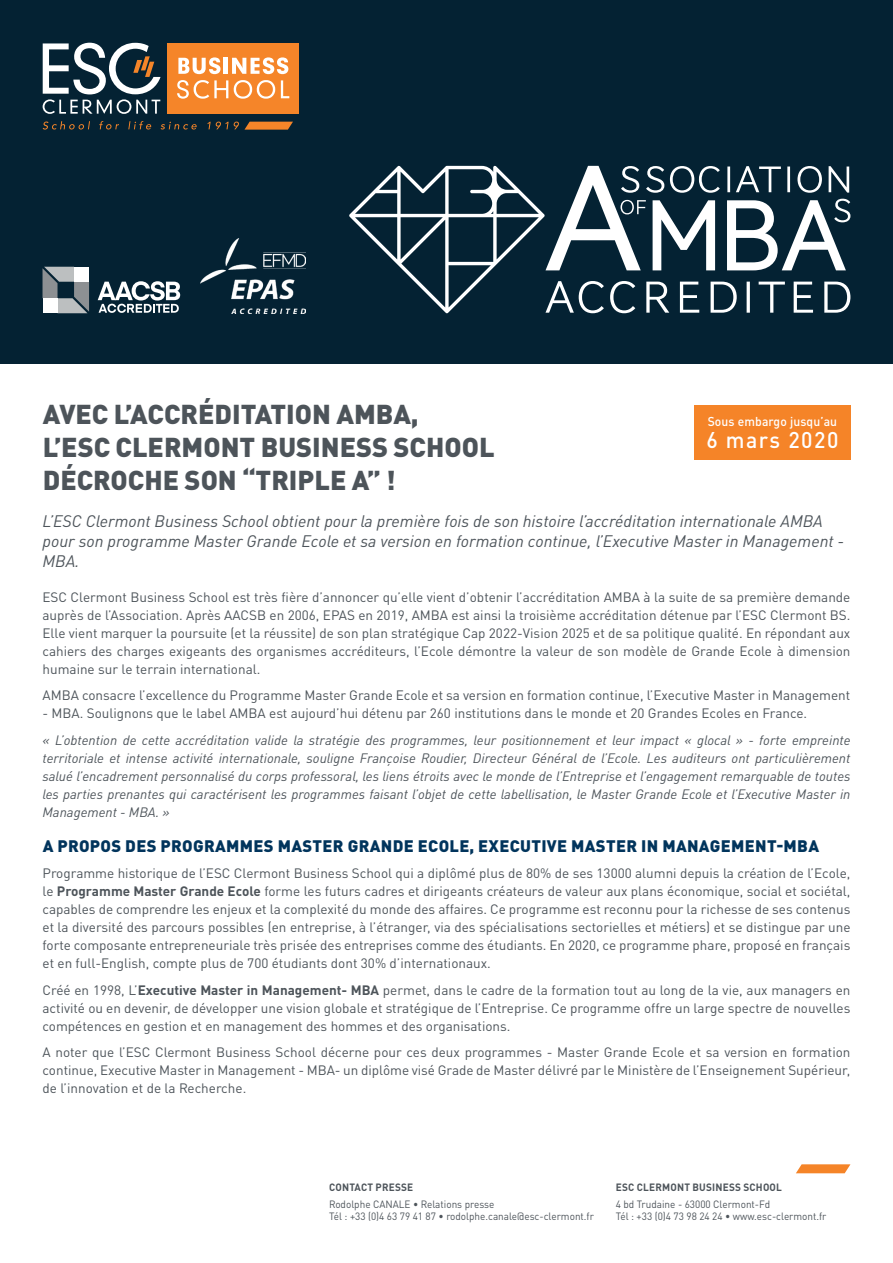
<style>
.page{position:relative;width:893px;height:1263px;background:#fff}
.page>*{position:absolute;margin:0;border:0;box-sizing:border-box;transform-origin:0 0}
.t1{font:900 27px/33px "DIN Pro";color:#4d545a}
.t2{font:500 22.5px "DIN Pro";letter-spacing:.07em;color:#fff;scale:.95 1}
.t3{font:italic 16.5px/19.8px "DIN Pro";color:#4d545a}
.t4{font:900 16.5px "DIN Pro";letter-spacing:.02em;color:#01345c}
.t5{font:13.5px/18px "DIN Pro";color:#4d545a;text-align:justify}
.t6{font:italic 13.5px/18px "DIN Pro";color:#4d545a;text-align:justify}
.t7{font:500 12.75px "DIN Pro";letter-spacing:.01em;color:#fff;scale:.95 1}
.t8{font:10.5px/12.6px "DIN Pro";color:#4d545a;scale:.95 1}
.t9{font:700 10.5px "DIN Pro";letter-spacing:.02em;color:#4d545a;scale:.95 1}
.s1{font-weight:700}
</style>
<div class="page">
<div style="left:0;top:0;width:893px;height:365px;background:#042233"></div>
<svg style="left:43px;top:121px;width:47px;height:9px"></svg>
<svg style="left:99px;top:121px;width:20px;height:8px"></svg>
<svg style="left:128px;top:121px;width:23px;height:8px"></svg>
<svg style="left:161px;top:122px;width:36px;height:7px"></svg>
<div style="left:167px;top:43px;width:131px;height:71px;background:#f58529"></div>
<svg style="left:43px;top:43px;width:118px;height:71px"></svg>
<svg style="left:178px;top:57px;width:42px;height:17px"></svg>
<hr style="left:224px;top:58px;width:4px;height:16px;background:#fff">
<svg style="left:232px;top:57px;width:56px;height:17px"></svg>
<svg style="left:177px;top:80px;width:51px;height:19px"></svg>
<svg style="left:234px;top:80px;width:41px;height:19px"></svg>
<svg style="left:281px;top:80px;width:8px;height:18px"></svg>
<svg style="left:207px;top:122px;width:86px;height:8px"></svg>
<svg style="left:349px;top:166px;width:501px;height:147px"></svg>
<svg style="left:43px;top:267px;width:46px;height:46px"></svg>
<div style="left:43px;top:298px;width:15px;height:15px;background:#fff"></div>
<svg style="left:98px;top:281px;width:82px;height:32px"></svg>
<img style="left:201px;top:238px;width:104px;height:75px">
<div style="left:694px;top:405px;width:156px;height:55px;background:#f58428"></div>
<svg style="left:796px;top:1164px;width:54px;height:9px"></svg>
<h1 class="t1" style="left:43px;top:395px;width:453px">AVEC L’ACCRÉDITATION AMBA,<br>L’ESC CLERMONT BUSINESS SCHOOL<br>DÉCROCHE SON “TRIPLE A” !</h1>
<p class="t3" style="left:43px;top:510px;width:803px">L’ESC Clermont Business School obtient pour la première fois de son histoire l’accréditation internationale AMBA pour son programme Master Grande Ecole et sa version en formation continue, l’Executive Master in Management -<br>MBA.</p>
<p class="t5" style="left:43px;top:587px;width:809px">ESC Clermont Business School est très fière d’annoncer qu’elle vient d’obtenir l’accréditation AMBA à la suite de sa première demande auprès de l’Association. Après AACSB en 2006, EPAS en 2019, AMBA est ainsi la troisième accréditation détenue par l’ESC Clermont BS.<br>Elle vient marquer la poursuite (et la réussite) de son plan stratégique Cap 2022-Vision 2025 et de sa politique qualité. En répondant aux cahiers des charges exigeants des organismes accréditeurs, l’Ecole démontre la valeur de son modèle de Grande Ecole à dimension humaine sur le terrain international.</p>
<p class="t5" style="left:43px;top:685px;width:809px">AMBA consacre l’excellence du Programme Master Grande Ecole et sa version en formation continue, l’Executive Master in Management</p>
<p class="t5" style="left:43px;top:703px;width:766px">- MBA. Soulignons que le label AMBA est aujourd’hui détenu par 260 institutions dans le monde et 20 Grandes Ecoles en France.</p>
<p class="t6" style="left:43px;top:730px;width:809px">« L’obtention de cette accréditation valide la stratégie des programmes, leur positionnement et leur impact « glocal » - forte empreinte territoriale et intense activité internationale, souligne Françoise Roudier, Directeur Général de l’Ecole. Les auditeurs ont particulièrement salué l’encadrement personnalisé du corps professoral, les liens étroits avec le monde de l’Entreprise et l’engagement remarquable de toutes les parties prenantes qui caractérisent les programmes faisant l’objet de cette labellisation, le Master Grande Ecole et l’Executive Master in Management - MBA. »</p>
<p class="t4" style="left:43px;top:832px;width:778px">A PROPOS DES PROGRAMMES MASTER GRANDE ECOLE, EXECUTIVE MASTER IN MANAGEMENT-MBA</p>
<p class="t5" style="left:43px;top:863px;width:809px">Programme historique de l’ESC Clermont Business School qui a diplômé plus de 80% de ses 13000 alumni depuis la création de l’Ecole, le <span class="s1">Programme Master Grande Ecole</span> forme les futurs cadres et dirigeants créateurs de valeur aux plans économique, social et sociétal, capables de comprendre les enjeux et la complexité du monde des affaires. Ce programme est reconnu pour la richesse de ses contenus et la diversité des parcours possibles (en entreprise, à l’étranger, via des spécialisations sectorielles et métiers) et se distingue par une forte composante entrepreneuriale très prisée des entreprises comme des étudiants. En 2020, ce programme phare, proposé en français et en full-English, compte plus de 700 étudiants dont 30% d’internationaux.</p>
<p class="t5" style="left:43px;top:980px;width:809px">Créé en 1998, L’<span class="s1">Executive Master in Management- MBA</span> permet, dans le cadre de la formation tout au long de la vie, aux managers en activité ou en devenir, de développer une vision globale et stratégique de l’Entreprise. Ce programme offre un large spectre de nouvelles compétences en gestion et en management des hommes et des organisations.</p>
<p class="t5" style="left:43px;top:1042px;width:809px">A noter que l’ESC Clermont Business School décerne pour ces deux programmes - Master Grande Ecole et sa version en formation continue, Executive Master in Management - MBA- un diplôme visé Grade de Master délivré par le Ministère de l’Enseignement Supérieur, de l’innovation et de la Recherche.</p>
<p class="t7" style="left:708px;top:411px;width:138px">Sous embargo jusqu’au</p>
<h2 class="t2" style="left:706px;top:422px;width:141px">6 mars 2020</h2>
<p class="t9" style="left:329px;top:1178px;width:90px">CONTACT PRESSE</p>
<p class="t8" style="left:329px;top:1197px;width:280px">Rodolphe CANALE • Relations presse<br>Tél : +33 (0)4 63 79 41 87 • rodolphe.canale@esc-clermont.fr</p>
<p class="t9" style="left:616px;top:1178px;width:176px">ESC CLERMONT BUSINESS SCHOOL</p>
<p class="t8" style="left:616px;top:1197px;width:223px">4 bd Trudaine - 63000 Clermont-Fd<br>Tél : +33 (0)4 73 98 24 24 • www.esc-clermont.fr</p>
</div>
